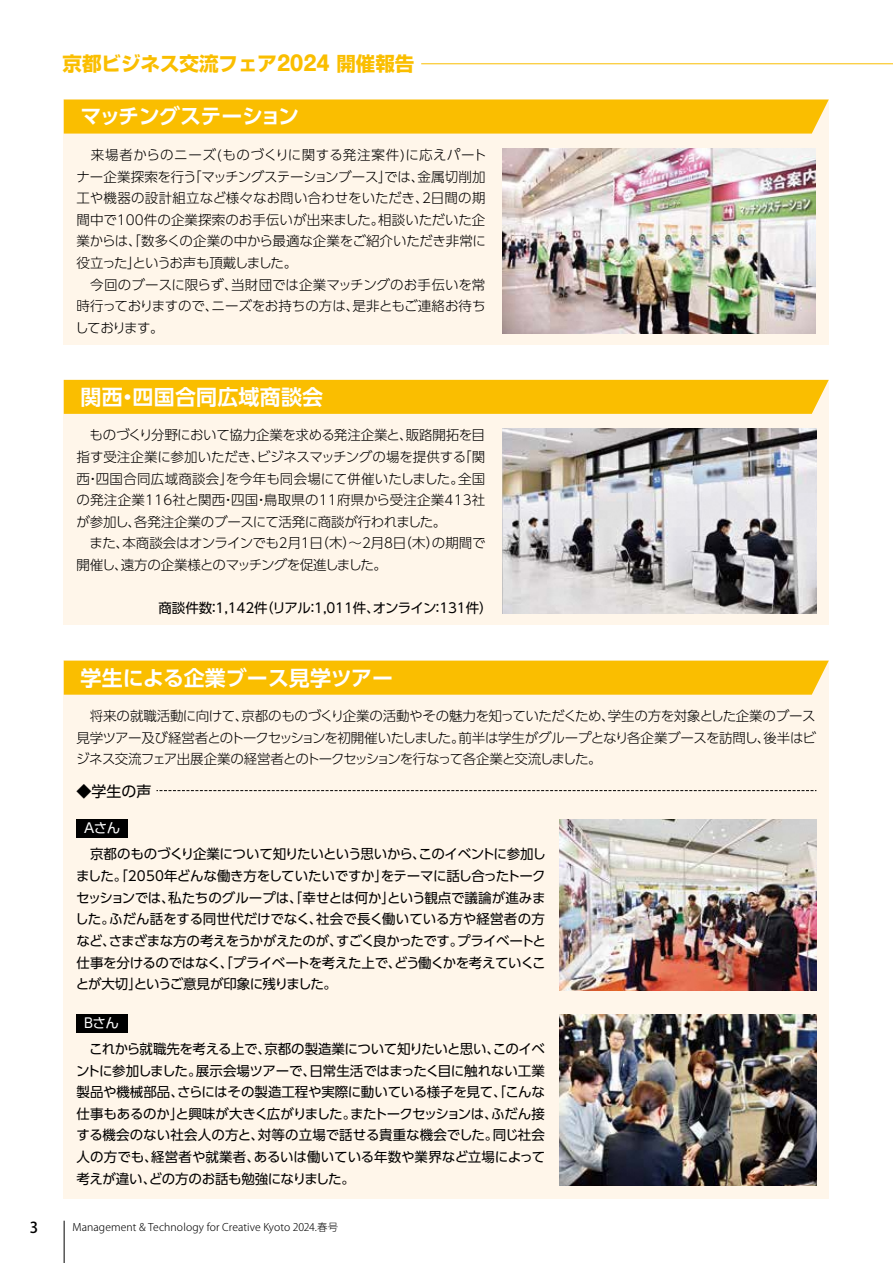
<style>
.page{position:relative;width:893px;height:1263px;background:#fff}
.page>*{position:absolute;margin:0;border:0;box-sizing:border-box;transform-origin:0 0}
.t1{font:700 21px "UD Shin Go Pro De";letter-spacing:-.005em;color:#fff}
.t2{font:700 21px "UD Shin Go Pro De";letter-spacing:-.03em;color:#fff}
.t3{font:700 19.5px "Shin Go Pro";color:#fabe00}
.t4{font:15px "UD Shin Go Pro";color:#000}
.t5{font:500 15px "Koz Go Pro";color:#000}
.t6{font:300 13.5px/21.6px "UD Shin Go Pro";letter-spacing:-.01em;color:#000}
.t7{font:13.5px/21.6px "UD Shin Go Pro";letter-spacing:-.025em;color:#000;text-align:justify}
.t8{font:13.5px "UD Shin Go Pro";letter-spacing:-.035em;color:#fff}
.t9{font:300 10.5px "Koz Go Pro";letter-spacing:.01em;color:#000}
.s1{font-family:"Ntoday Std Bold KL";font-weight:400}
</style>
<div class="page">
<hr style="left:64px;top:1221px;width:1px;height:42px;background:#000">
<div style="left:64px;top:100px;width:765px;height:245px;background:#fff6ea"></div>
<div style="left:64px;top:100px;width:765px;height:34px;background:#fabe00"></div>
<div style="left:64px;top:661px;width:765px;height:538px;background:#fff6ea"></div>
<div style="left:64px;top:661px;width:765px;height:34px;background:#fabe00"></div>
<div style="left:64px;top:380px;width:765px;height:244px;background:#fff6ea"></div>
<div style="left:64px;top:380px;width:765px;height:34px;background:#fabe00"></div>
<hr style="left:421px;top:63px;width:472px;height:1px;background:#fabe00">
<img style="left:502px;top:148px;width:314px;height:185px">
<img style="left:502px;top:428px;width:315px;height:186px">
<div style="left:77px;top:819px;width:51px;height:18px;background:#000"></div>
<div style="left:77px;top:1014px;width:51px;height:18px;background:#000"></div>
<svg style="left:156px;top:790px;width:660px;height:1px"></svg>
<img style="left:560px;top:819px;width:256px;height:171px">
<img style="left:560px;top:1014px;width:256px;height:171px">
<h2 class="t3" style="left:63px;top:48px;width:353px">京都ビジネス交流フェア<span class="s1">2024</span> 開催報告</h2>
<h1 class="t2" style="left:80px;top:99px;width:220px">マッチングステーション</h1>
<p class="t6" style="left:75px;top:144px;width:413px">　来場者からのニーズ(ものづくりに関する発注案件)に応えパートナー企業探索を行う「マッチングステーションブース」では、金属切削加工や機器の設計組立など様々なお問い合わせをいただき、2日間の期間中で100件の企業探索のお手伝いが出来ました。相談いただいた企業からは、「数多くの企業の中から最適な企業をご紹介いただき非常に役立った」というお声も頂戴しました。<br>　今回のブースに限らず、当財団では企業マッチングのお手伝いを常時行っておりますので、ニーズをお持ちの方は、是非ともご連絡お待ちしております。</p>
<h1 class="t1" style="left:81px;top:380px;width:244px">関西・四国合同広域商談会</h1>
<p class="t6" style="left:77px;top:424px;width:411px">　ものづくり分野において協力企業を求める発注企業と、販路開拓を目指す受注企業に参加いただき、ビジネスマッチングの場を提供する「関西・四国合同広域商談会」を今年も同会場にて併催いたしました。全国の発注企業116社と関西・四国・鳥取県の11府県から受注企業413社が参加し、各発注企業のブースにて活発に商談が行われました。<br>　また、本商談会はオンラインでも2月1日（木）～2月8日（木）の期間で開催し、遠方の企業様とのマッチングを促進しました。</p>
<p class="t7" style="left:159px;top:597px;width:335px">商談件数：1,142件（リアル：1,011件、オンライン：131件）</p>
<h1 class="t1" style="left:81px;top:660px;width:314px">学生による企業ブース見学ツアー</h1>
<p class="t6" style="left:76px;top:705px;width:741px;text-align:justify">　将来の就職活動に向けて、京都のものづくり企業の活動やその魅力を知っていただくため、学生の方を対象とした企業のブース見学ツアー及び経営者とのトークセッションを初開催いたしました。前半は学生がグループとなり各企業ブースを訪問し、後半はビジネス交流フェア出展企業の経営者とのトークセッションを行なって各企業と交流しました。</p>
<p class="t4" style="left:77px;top:779px;width:77px">◆学生の声</p>
<p class="t8" style="left:83px;top:817px;width:39px">Ａさん</p>
<p class="t7" style="left:75px;top:843px;width:472px">　京都のものづくり企業について知りたいという思いから、このイベントに参加しました。「2050年どんな働き方をしていたいですか」をテーマに話し合ったトークセッションでは、私たちのグループは、「幸せとは何か」という観点で議論が進みました。ふだん話をする同世代だけでなく、社会で長く働いている方や経営者の方など、さまざまな方の考えをうかがえたのが、すごく良かったです。プライベートと仕事を分けるのではなく、「プライベートを考えた上で、どう働くかを考えていくことが大切」というご意見が印象に残りました。</p>
<p class="t8" style="left:84px;top:1012px;width:36px">Bさん</p>
<p class="t7" style="left:76px;top:1037px;width:471px">　これから就職先を考える上で、京都の製造業について知りたいと思い、このイベントに参加しました。展示会場ツアーで、日常生活ではまったく目に触れない工業製品や機械部品、さらにはその製造工程や実際に動いている様子を見て、「こんな仕事もあるのか」と興味が大きく広がりました。またトークセッションは、ふだん接する機会のない社会人の方と、対等の立場で話せる貴重な機会でした。同じ社会人の方でも、経営者や就業者、あるいは働いている年数や業界など立場によって考えが違い、どの方のお話も勉強になりました。</p>
<p class="t5" style="left:30px;top:1218px;width:10px">3</p>
<p class="t9" style="left:73px;top:1221px;width:267px">Management &amp; Technology for Creative Kyoto 2024.春号</p>
</div>
